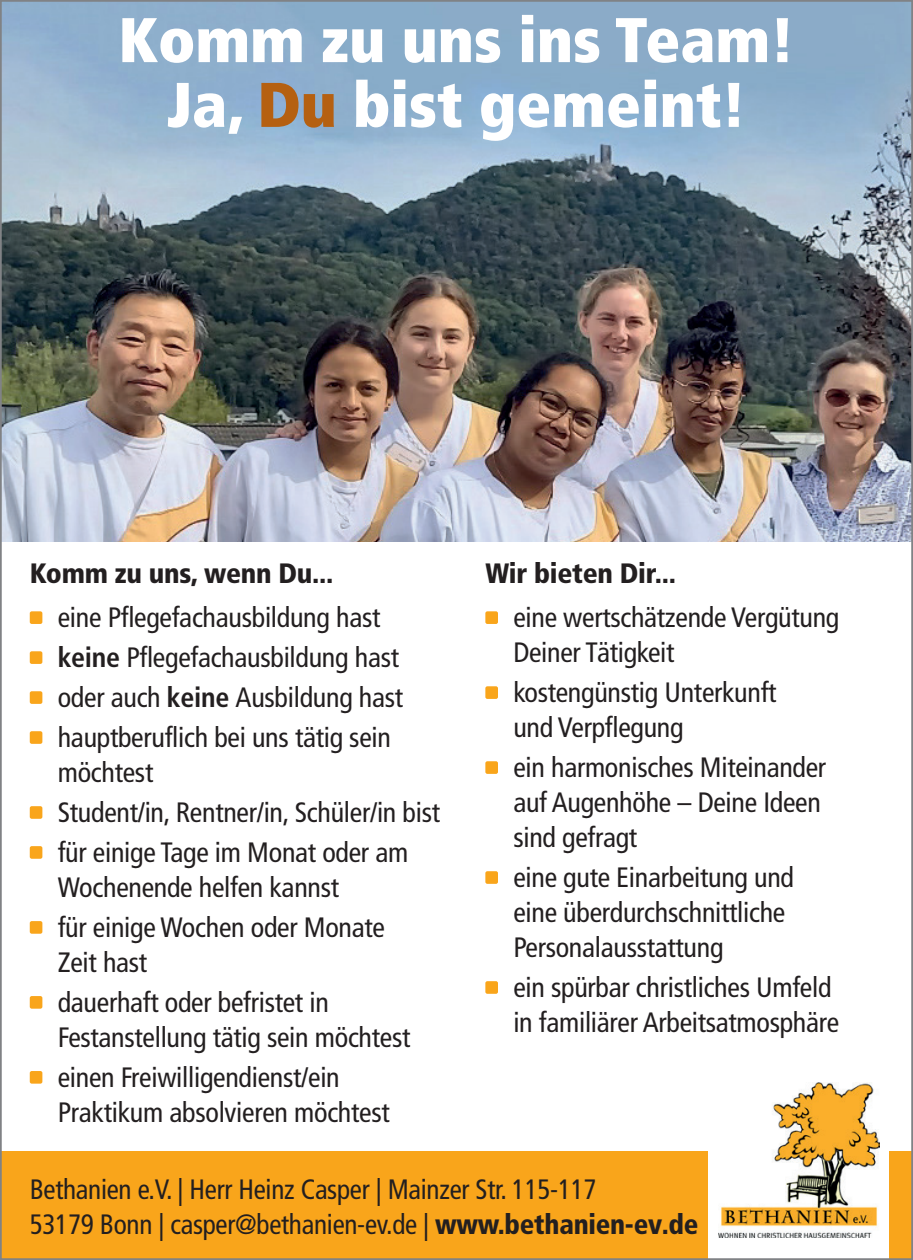
<style>
.page{position:relative;width:913px;height:1260px;background:#fff}
.page>*{position:absolute;margin:0;border:0;box-sizing:border-box;transform-origin:0 0}
.t1{font:900 condensed 63px/64.8px "Frutiger LT Std";color:#fff;text-align:center}
.t2{font:condensed 28px/39.9px "Frutiger LT Std";letter-spacing:-.01em;color:#231f20}
.t3{font:900 condensed 28px "Frutiger LT Std";letter-spacing:-.01em;color:#231f20}
.s1{color:#b56011}
.s2{font-weight:700}
.s3{font-weight:900}
</style>
<div class="page">
<div style="left:0;top:1151px;width:913px;height:109px;background:#f9a51b"></div>
<div style="left:708px;top:1082px;width:181px;height:178px;background:#fff"></div>
<img style="left:718px;top:1082px;width:161px;height:156px">
<div style="left:30px;top:611px;width:12px;height:13px;background:#f9a51b;border-radius:2px"></div>
<div style="left:30px;top:651px;width:12px;height:13px;background:#f9a51b;border-radius:2px"></div>
<div style="left:30px;top:691px;width:12px;height:13px;background:#f9a51b;border-radius:2px"></div>
<div style="left:30px;top:731px;width:12px;height:13px;background:#f9a51b;border-radius:2px"></div>
<div style="left:30px;top:806px;width:12px;height:13px;background:#f9a51b;border-radius:2px"></div>
<div style="left:30px;top:846px;width:12px;height:13px;background:#f9a51b;border-radius:2px"></div>
<div style="left:30px;top:921px;width:12px;height:13px;background:#f9a51b;border-radius:2px"></div>
<div style="left:30px;top:996px;width:12px;height:13px;background:#f9a51b;border-radius:2px"></div>
<div style="left:30px;top:1071px;width:12px;height:13px;background:#f9a51b;border-radius:2px"></div>
<div style="left:485px;top:611px;width:13px;height:13px;background:#f9a51b;border-radius:2px"></div>
<div style="left:485px;top:686px;width:13px;height:13px;background:#f9a51b;border-radius:2px"></div>
<div style="left:485px;top:761px;width:13px;height:13px;background:#f9a51b;border-radius:2px"></div>
<div style="left:485px;top:871px;width:13px;height:13px;background:#f9a51b;border-radius:2px"></div>
<div style="left:485px;top:981px;width:13px;height:13px;background:#f9a51b;border-radius:2px"></div>
<img style="left:3px;top:3px;width:907px;height:539px">
<h1 class="t1" style="left:118px;top:7px;width:677px">Komm zu uns ins Team!<br>Ja, <span class="s1">Du</span> bist gemeint!</h1>
<p class="t3" style="left:30px;top:556px;width:305px">Komm zu uns, wenn Du...</p>
<p class="t2" style="left:58px;top:598px;width:347px">eine Pflegefachausbildung hast <span class="s2">keine</span> Pflegefachausbildung hast oder auch <span class="s2">keine</span> Ausbildung hast hauptberuflich bei uns tätig sein</p>
<p class="t2" style="left:58px;top:753px;width:384px">möchtest<br>Student/in, Rentner/in, Schüler/in bist für einige Tage im Monat oder am</p>
<p class="t2" style="left:58px;top:868px;width:329px">Wochenende helfen kannst<br>für einige Wochen oder Monate</p>
<p class="t2" style="left:58px;top:943px;width:273px">Zeit hast<br>dauerhaft oder befristet in</p>
<p class="t2" style="left:58px;top:1018px;width:354px">Festanstellung tätig sein möchtest einen Freiwilligendienst/ein</p>
<p class="t2" style="left:58px;top:1093px;width:333px">Praktikum absolvieren möchtest</p>
<p class="t3" style="left:485px;top:556px;width:192px">Wir bieten Dir...</p>
<p class="t2" style="left:513px;top:600px;width:327px;line-height:35px">eine wertschätzende Vergütung<br>Deiner Tätigkeit</p>
<p class="t2" style="left:513px;top:675px;width:265px;line-height:35px">kostengünstig Unterkunft und Verpflegung</p>
<p class="t2" style="left:513px;top:750px;width:314px;line-height:35px">ein harmonisches Miteinander auf Augenhöhe – Deine Ideen sind gefragt</p>
<p class="t2" style="left:513px;top:860px;width:282px;line-height:35px">eine gute Einarbeitung und eine überdurchschnittliche<br>Personalausstattung</p>
<p class="t2" style="left:513px;top:970px;width:327px;line-height:35px">ein spürbar christliches Umfeld in familiärer Arbeitsatmosphäre</p>
<p class="t2" style="left:30px;top:1172px;width:670px;line-height:35px">Bethanien e.V. | Herr Heinz Casper | Mainzer Str. 115-117<br>53179 Bonn | casper@bethanien-ev.de | <span class="s3">www.bethanien-ev.de</span></p>
</div>
